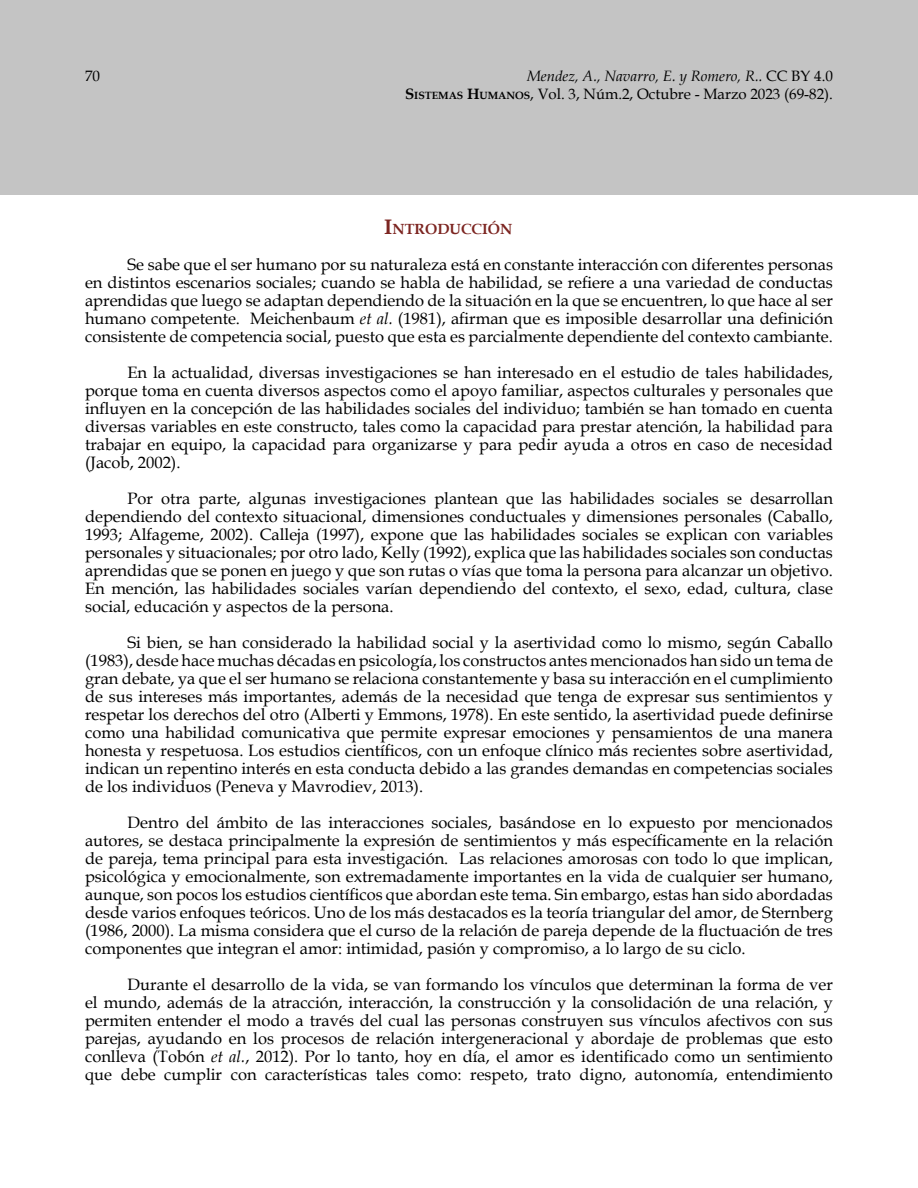
<style>
.page{position:relative;width:918px;height:1188px;background:#fff}
.page>*{position:absolute;margin:0;border:0;box-sizing:border-box;transform-origin:0 0}
.textogeneral{font:16.5px/18px "Book Antiqua";color:#000;text-align:justify}
.t1{font:15px/18px "Book Antiqua";color:#000;text-align:right}
.Titulo_nivel_1{font:700 14.7px "Book Antiqua";color:#7c2521}
.s1{font-style:italic}
.s2{font-weight:700}
.s3{font-weight:700;font-size:10.5px}
.s4{font-size:21px}
</style>
<div class="page">
<div style="left:0;top:0;width:917px;height:195px;background:#c4c4c4"></div>
<p class="t1" style="left:85px;top:67px;width:16px">70</p>
<p class="t1" style="left:405px;top:67px;width:429px"><span class="s1">Mendez, A., Navarro, E. y Romero, R..</span> CC BY 4.0<br><span class="s2">S</span><span class="s3">ISTEMAS</span> <span class="s2">H</span><span class="s3">UMANOS</span>, Vol. 3, Núm.2, Octubre - Marzo 2023 (69-82).</p>
<p class="Titulo_nivel_1" style="left:384px;top:219px;width:130px"><span class="s4">I</span>NTRODUCCIÓN</p>
<p class="textogeneral" style="left:85px;top:255px;width:749px;text-indent:43px">Se sabe que el ser humano por su naturaleza está en constante interacción con diferentes personas en distintos escenarios sociales; cuando se habla de habilidad, se refiere a una variedad de conductas aprendidas que luego se adaptan dependiendo de la situación en la que se encuentren, lo que hace al ser humano competente. Meichenbaum <span class="s1">et al.</span> (1981), afirman que es imposible desarrollar una definición consistente de competencia social, puesto que esta es parcialmente dependiente del contexto cambiante.</p>
<p class="textogeneral" style="left:85px;top:363px;width:749px;text-indent:43px">En la actualidad, diversas investigaciones se han interesado en el estudio de tales habilidades, porque toma en cuenta diversos aspectos como el apoyo familiar, aspectos culturales y personales que influyen en la concepción de las habilidades sociales del individuo; también se han tomado en cuenta diversas variables en este constructo, tales como la capacidad para prestar atención, la habilidad para trabajar en equipo, la capacidad para organizarse y para pedir ayuda a otros en caso de necesidad (Jacob, 2002).</p>
<p class="textogeneral" style="left:85px;top:489px;width:749px;text-indent:43px">Por otra parte, algunas investigaciones plantean que las habilidades sociales se desarrollan dependiendo del contexto situacional, dimensiones conductuales y dimensiones personales (Caballo, 1993; Alfageme, 2002). Calleja (1997), expone que las habilidades sociales se explican con variables personales y situacionales; por otro lado, Kelly (1992), explica que las habilidades sociales son conductas aprendidas que se ponen en juego y que son rutas o vías que toma la persona para alcanzar un objetivo.<br>En mención, las habilidades sociales varían dependiendo del contexto, el sexo, edad, cultura, clase social, educación y aspectos de la persona.</p>
<p class="textogeneral" style="left:85px;top:633px;width:749px;text-indent:43px">Si bien, se han considerado la habilidad social y la asertividad como lo mismo, según Caballo (1983), desde hace muchas décadas en psicología, los constructos antes mencionados han sido un tema de gran debate, ya que el ser humano se relaciona constantemente y basa su interacción en el cumplimiento de sus intereses más importantes, además de la necesidad que tenga de expresar sus sentimientos y respetar los derechos del otro (Alberti y Emmons, 1978). En este sentido, la asertividad puede definirse como una habilidad comunicativa que permite expresar emociones y pensamientos de una manera honesta y respetuosa. Los estudios científicos, con un enfoque clínico más recientes sobre asertividad, indican un repentino interés en esta conducta debido a las grandes demandas en competencias sociales de los individuos (Peneva y Mavrodiev, 2013).</p>
<p class="textogeneral" style="left:85px;top:813px;width:749px;text-indent:43px">Dentro del ámbito de las interacciones sociales, basándose en lo expuesto por mencionados autores, se destaca principalmente la expresión de sentimientos y más específicamente en la relación de pareja, tema principal para esta investigación. Las relaciones amorosas con todo lo que implican, psicológica y emocionalmente, son extremadamente importantes en la vida de cualquier ser humano, aunque, son pocos los estudios científicos que abordan este tema. Sin embargo, estas han sido abordadas desde varios enfoques teóricos. Uno de los más destacados es la teoría triangular del amor, de Sternberg (1986, 2000). La misma considera que el curso de la relación de pareja depende de la fluctuación de tres componentes que integran el amor: intimidad, pasión y compromiso, a lo largo de su ciclo.</p>
<p class="textogeneral" style="left:85px;top:975px;width:749px;text-indent:43px">Durante el desarrollo de la vida, se van formando los vínculos que determinan la forma de ver el mundo, además de la atracción, interacción, la construcción y la consolidación de una relación, y permiten entender el modo a través del cual las personas construyen sus vínculos afectivos con sus parejas, ayudando en los procesos de relación intergeneracional y abordaje de problemas que esto conlleva (Tobón <span class="s1">et al.</span>, 2012). Por lo tanto, hoy en día, el amor es identificado como un sentimiento que debe cumplir con características tales como: respeto, trato digno, autonomía, entendimiento</p>
</div>
